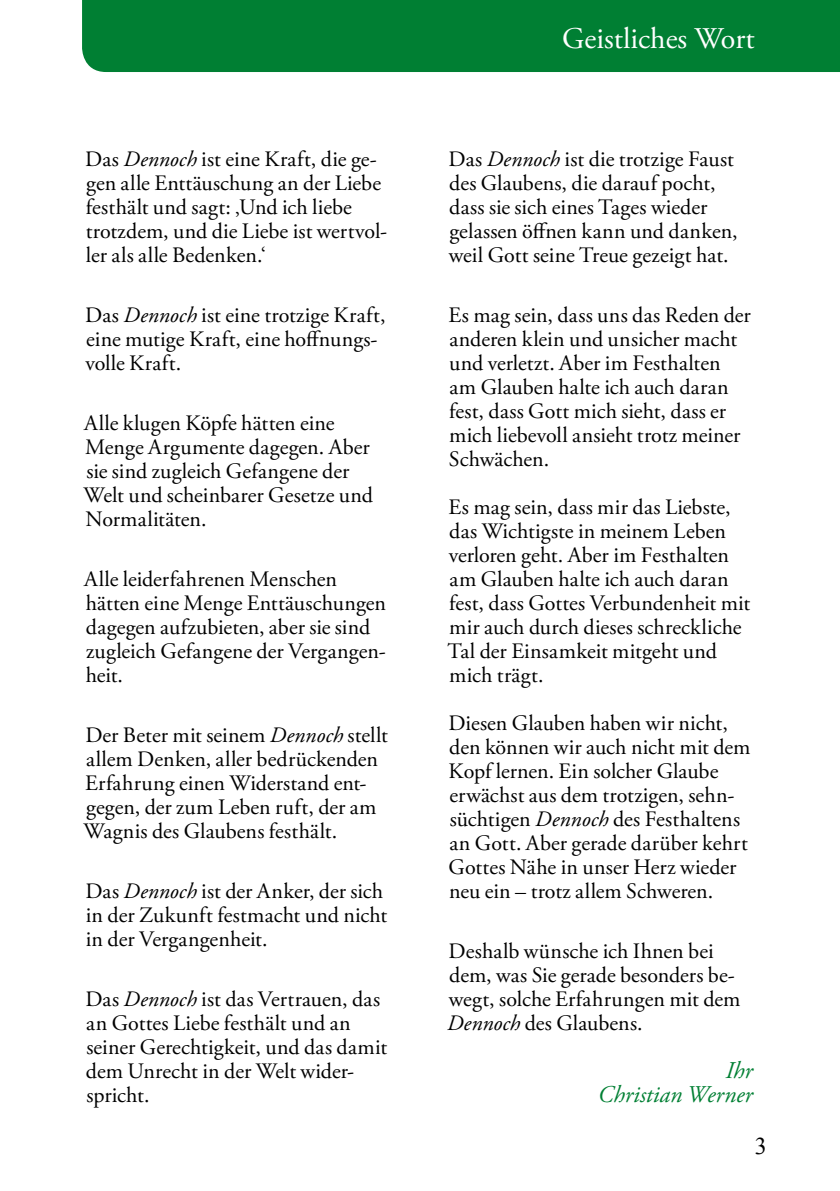
<style>
.page{position:relative;width:840px;height:1191px;background:#fff}
.page>*{position:absolute;margin:0;border:0;box-sizing:border-box;transform-origin:0 0}
.t1{font:30px "Adobe Garamond Pro";color:#fff}
.t2{font:italic 24px/24px "Adobe Garamond Pro";color:#007f33;text-align:right}
.t3{font:24px "Times New Roman";color:#000}
.t4{font:22px/24px "Adobe Garamond Pro";letter-spacing:.005em;color:#000}
.s1{font-style:italic}
</style>
<div class="page">
<div style="left:82px;top:0;width:757px;height:72px;background:#007f33"></div>
<p class="t4" style="left:85px;top:148px;width:303px">Das <span class="s1">Dennoch</span> ist eine Kraft, die ge&shy;gen alle Enttäuschung an der Liebe festhält und sagt: ‚Und ich liebe trotzdem, und die Liebe ist wertvol&shy;ler als alle Bedenken.‘</p>
<p class="t4" style="left:85px;top:304px;width:302px">Das <span class="s1">Dennoch</span> ist eine trotzige Kraft, eine mutige Kraft, eine hoffnungs&shy;volle Kraft.</p>
<p class="t4" style="left:84px;top:412px;width:291px">Alle klugen Köpfe hätten eine<br>Menge Argumente dagegen. Aber sie sind zugleich Gefangene der<br>Welt und scheinbarer Gesetze und<br>Normalitäten.</p>
<p class="t4" style="left:84px;top:568px;width:303px">Alle leiderfahrenen Menschen hätten eine Menge Enttäuschungen dagegen aufzubieten, aber sie sind zugleich Gefangene der Vergangen&shy;heit.</p>
<p class="t4" style="left:84px;top:724px;width:305px">Der Beter mit seinem <span class="s1">Dennoch</span> stellt allem Denken, aller bedrückenden Erfahrung einen Widerstand ent&shy;gegen, der zum Leben ruft, der am Wagnis des Glaubens festhält.</p>
<p class="t4" style="left:85px;top:880px;width:303px">Das <span class="s1">Dennoch</span> ist der Anker, der sich in der Zukunft festmacht und nicht in der Vergangenheit.</p>
<p class="t4" style="left:85px;top:988px;width:303px">Das <span class="s1">Dennoch</span> ist das Vertrauen, das an Gottes Liebe festhält und an seiner Gerechtigkeit, und das damit dem Unrecht in der Welt wider&shy;spricht.</p>
<h1 class="t1" style="left:562px;top:21px;width:194px">Geistliches Wort</h1>
<p class="t4" style="left:448px;top:148px;width:290px">Das <span class="s1">Dennoch</span> ist die trotzige Faust des Glaubens, die darauf pocht, dass sie sich eines Tages wieder gelassen öffnen kann und danken, weil Gott seine Treue gezeigt hat.</p>
<p class="t4" style="left:448px;top:304px;width:303px">Es mag sein, dass uns das Reden der anderen klein und unsicher macht und verletzt. Aber im Festhalten am Glauben halte ich auch daran fest, dass Gott mich sieht, dass er mich liebevoll ansieht trotz meiner<br>Schwächen.</p>
<p class="t4" style="left:447px;top:496px;width:304px">Es mag sein, dass mir das Liebste, das Wichtigste in meinem Leben verloren geht. Aber im Festhalten am Glauben halte ich auch daran fest, dass Gottes Verbundenheit mit mir auch durch dieses schreckliche<br>Tal der Einsamkeit mitgeht und mich trägt.</p>
<p class="t4" style="left:448px;top:712px;width:303px">Diesen Glauben haben wir nicht, den können wir auch nicht mit dem<br>Kopf lernen. Ein solcher Glaube erwächst aus dem trotzigen, sehn&shy;süchtigen <span class="s1">Dennoch</span> des Festhaltens an Gott. Aber gerade darüber kehrt<br>Gottes Nähe in unser Herz wieder neu ein – trotz allem Schweren.</p>
<p class="t4" style="left:447px;top:940px;width:295px">Deshalb wünsche ich Ihnen bei dem, was Sie gerade besonders be&shy;wegt, solche Erfahrungen mit dem<br><span class="s1">Dennoch</span> des Glaubens.</p>
<p class="t2" style="left:597px;top:1059px;width:156px">Ihr<br>Christian Werner</p>
<p class="t3" style="left:754px;top:1129px;width:13px">3</p>
</div>
